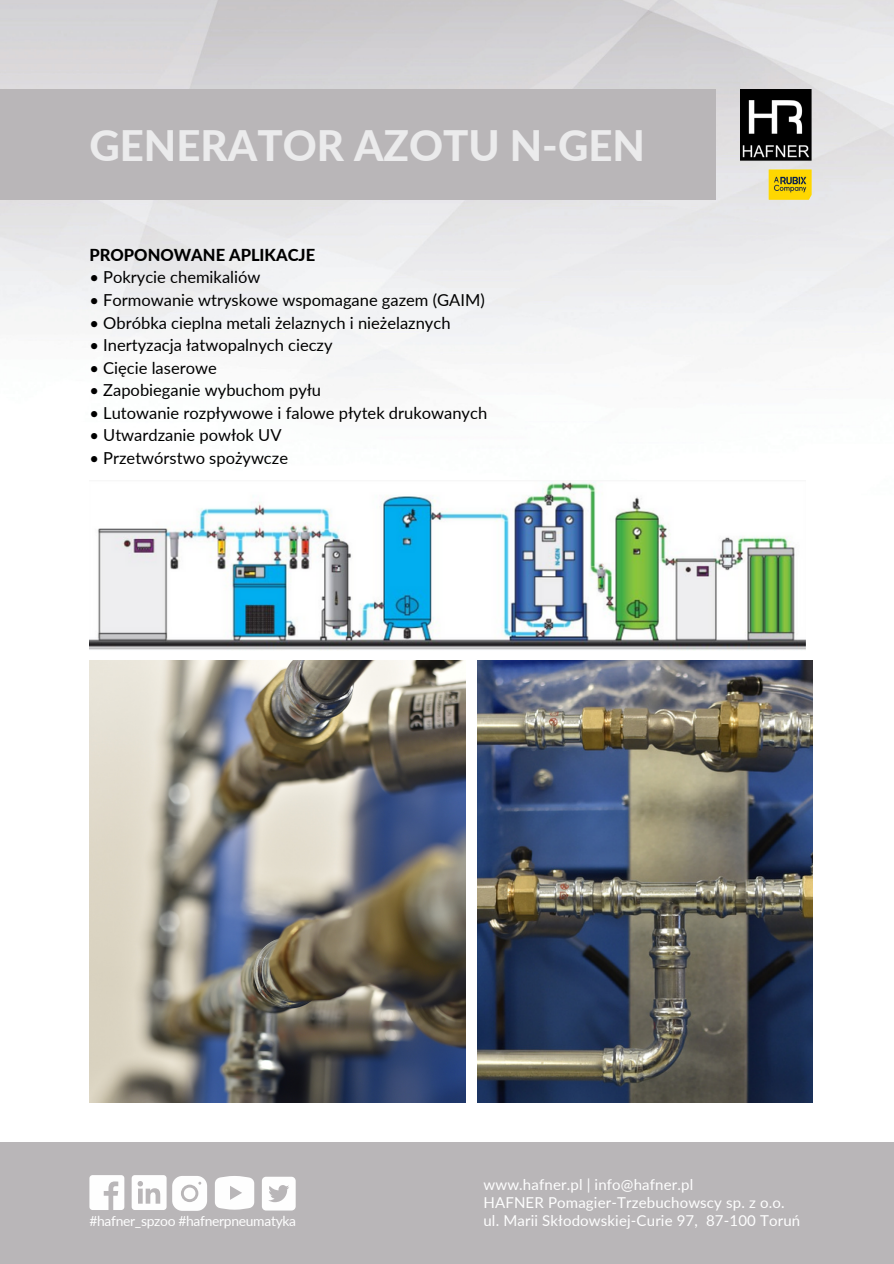
<style>
.page{position:relative;width:894px;height:1264px;background:#fff}
.page>*{position:absolute;margin:0;border:0;box-sizing:border-box;transform-origin:0 0}
.t1{font:800 42px "Lato";color:#ebebec}
.t2{font:16.5px "Lato";color:#000}
.t3{font:800 16.5px "Lato";color:#000}
.t4{font:15px "Lato";letter-spacing:.01em;color:#fefefe}
.t5{font:13.8px "Lato";letter-spacing:-.02em;color:#fefefe}
</style>
<div class="page">
<div style="left:0;top:1142px;width:893px;height:121px;background:#b9b6b8"></div>
<img style="left:0;top:0;width:893px;height:392px">
<img style="left:740px;top:89px;width:71px;height:111px">
<svg style="left:262px;top:1176px;width:33px;height:34px"></svg>
<svg style="left:215px;top:1176px;width:39px;height:33px"></svg>
<svg style="left:89px;top:1175px;width:35px;height:34px"></svg>
<svg style="left:132px;top:1175px;width:34px;height:34px"></svg>
<svg style="left:172px;top:1176px;width:35px;height:34px"></svg>
<div style="left:0;top:89px;width:715px;height:111px;background:#b9b6b8"></div>
<img style="left:89px;top:661px;width:376px;height:441px">
<img style="left:477px;top:661px;width:334px;height:441px">
<img style="left:89px;top:481px;width:715px;height:169px">
<p class="t1" style="left:89px;top:119px;width:557px">GENERATOR AZOTU N-GEN</p>
<p class="t3" style="left:89px;top:245px;width:227px">PROPONOWANE APLIKACJE</p>
<p class="t2" style="left:89px;top:267px;width:172px">• Pokrycie chemikaliów</p>
<p class="t2" style="left:89px;top:290px;width:397px">• Formowanie wtryskowe wspomagane gazem (GAIM)</p>
<p class="t2" style="left:89px;top:312px;width:362px">• Obróbka cieplna metali żelaznych i nieżelaznych</p>
<p class="t2" style="left:89px;top:335px;width:244px">• Inertyzacja łatwopalnych cieczy</p>
<p class="t2" style="left:89px;top:357px;width:129px">• Cięcie laserowe</p>
<p class="t2" style="left:89px;top:380px;width:233px">• Zapobieganie wybuchom pyłu</p>
<p class="t2" style="left:89px;top:402px;width:399px">• Lutowanie rozpływowe i falowe płytek drukowanych</p>
<p class="t2" style="left:89px;top:425px;width:193px">• Utwardzanie powłok UV</p>
<p class="t2" style="left:89px;top:447px;width:200px">• Przetwórstwo spożywcze</p>
<p class="t5" style="left:89px;top:1212px;width:208px">#hafner_spzoo #hafnerpneumatyka</p>
<p class="t4" style="left:483px;top:1174px;width:211px">www.hafner.pl | info@hafner.pl</p>
<p class="t4" style="left:483px;top:1192px;width:302px">HAFNER Pomagier-Trzebuchowscy sp. z o.o.</p>
<p class="t4" style="left:483px;top:1210px;width:318px">ul. Marii Skłodowskiej-Curie 97, 87-100 Toruń</p>
</div>
